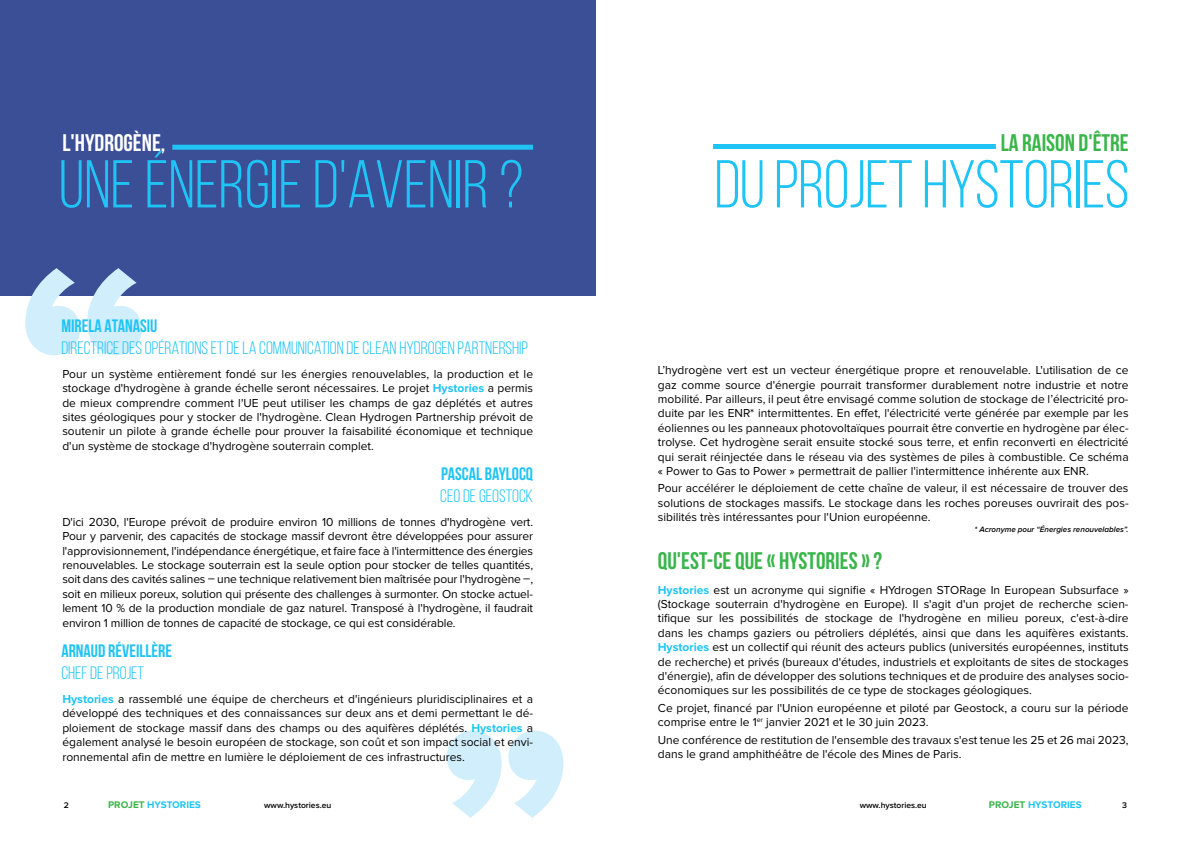
<style>
.page{position:relative;width:1191px;height:842px;background:#fff}
.page>*{position:absolute;margin:0;border:0;box-sizing:border-box;transform-origin:0 0}
.t1{font:900 250px "Proxima Nova";color:#d1eefc}
.t2{font:67.5px "Bebas Neue";letter-spacing:-.01em;color:#20c4f4}
.t3{font:700 24px "Bebas Neue";color:#39b54a}
.t4{font:700 24px "Bebas Neue";color:#fff}
.t5{font:18px "Bebas Neue";color:#20c4f4}
.t6{font:700 18px "Bebas Neue";color:#20c4f4}
.t7{font:12px/14.4px "Proxima Nova";color:#000;text-align:justify}
.t8{font:700 10px "Proxima Nova";color:#20c4f4}
.t9{font:600 8.5px "Proxima Nova";color:#000}
.t10{font:italic 600 8px "Proxima Nova";color:#000}
.s1{font-weight:700;color:#20c4f4}
.s2{color:#39b54a}
</style>
<div class="page">
<div style="left:0;top:0;width:595px;height:295px;background:#3a4f96"></div>
<div style="left:172px;top:145px;width:361px;height:5px;background:#20c4f4"></div>
<div style="left:713px;top:144px;width:283px;height:5px;background:#20c4f4"></div>
<h3 class="t4" style="left:62px;top:129px;width:104px">L'HYDROGÈNE,</h3>
<h2 class="t2" style="left:59px;top:148px;width:466px">UNE ÉNERGIE D'AVENIR ?</h2>
<h3 class="t3" style="left:1000px;top:129px;width:129px">LA RAISON D'ÊTRE</h3>
<h2 class="t2" style="left:714px;top:148px;width:417px">DU PROJET HYSTORIES</h2>
<h1 class="t1" style="left:19px;top:208px;width:134px">“</h1>
<h3 class="t6" style="left:61px;top:316px;width:97px">MIRELA ATANASIU</h3>
<h3 class="t5" style="left:61px;top:338px;width:468px">DIRECTRICE DES OPÉRATIONS ET DE LA COMMUNICATION DE CLEAN HYDROGEN PARTNERSHIP</h3>
<p class="t7" style="left:62px;top:367px;width:472px">Pour un système entièrement fondé sur les énergies renouvelables, la production et le stockage d'hydrogène à grande échelle seront nécessaires. Le projet <span class="s1">Hystories</span> a permis de mieux comprendre comment l'UE peut utiliser les champs de gaz déplétés et autres sites géologiques pour y stocker de l'hydrogène. Clean Hydrogen Partnership prévoit de soutenir un pilote à grande échelle pour prouver la faisabilité économique et technique d'un système de stockage d'hydrogène souterrain complet.</p>
<p class="t7" style="left:658px;top:363px;width:472px">L’hydrogène vert est un vecteur énergétique propre et renouvelable. L'utilisation de ce gaz comme source d'énergie pourrait transformer durablement notre industrie et notre mobilité. Par ailleurs, il peut être envisagé comme solution de stockage de l’électricité pro&shy;duite par les ENR* intermittentes. En effet, l'électricité verte générée par exemple par les éoliennes ou les panneaux photovoltaïques pourrait être convertie en hydrogène par élec&shy;trolyse. Cet hydrogène serait ensuite stocké sous terre, et enfin reconverti en électricité qui serait réinjectée dans le réseau via des systèmes de piles à combustible. Ce schéma « Power to Gas to Power » permettrait de pallier l'intermittence inhérente aux ENR.</p>
<p class="t7" style="left:658px;top:482px;width:472px">Pour accélérer le déploiement de cette chaîne de valeur, il est nécessaire de trouver des solutions de stockages massifs. Le stockage dans les roches poreuses ouvrirait des pos&shy;sibilités très intéressantes pour l'Union européenne.</p>
<h3 class="t6" style="left:441px;top:464px;width:94px">PASCAL BAYLOCQ</h3>
<h3 class="t5" style="left:440px;top:486px;width:94px">CEO DE GEOSTOCK</h3>
<p class="t7" style="left:62px;top:515px;width:472px">D'ici 2030, l'Europe prévoit de produire environ 10 millions de tonnes d'hydrogène vert.<br>Pour y parvenir, des capacités de stockage massif devront être développées pour assurer l'approvisionnement, l'indépendance énergétique, et faire face à l'intermittence des énergies renouvelables. Le stockage souterrain est la seule option pour stocker de telles quantités, soit dans des cavités salines – une technique relativement bien maîtrisée pour l'hydrogène –, soit en milieux poreux, solution qui présente des challenges à surmonter. On stocke actuel&shy;lement 10 % de la production mondiale de gaz naturel. Transposé à l'hydrogène, il faudrait environ 1 million de tonnes de capacité de stockage, ce qui est considérable.</p>
<p class="t10" style="left:974px;top:525px;width:156px">* Acronyme pour “Énergies renouvelables”.</p>
<h3 class="t3" style="left:658px;top:548px;width:226px">QU'EST-CE QUE « HYSTORIES » ?</h3>
<p class="t7" style="left:658px;top:583px;width:472px"><span class="s1">Hystories</span> est un acronyme qui signifie « HYdrogen STORage In European Subsurface » (Stockage souterrain d'hydrogène en Europe). Il s'agit d'un projet de recherche scien&shy;tifique sur les possibilités de stockage de l'hydrogène en milieu poreux, c'est-à-dire dans les champs gaziers ou pétroliers déplétés, ainsi que dans les aquifères existants.<br><span class="s1">Hystories</span> est un collectif qui réunit des acteurs publics (universités européennes, instituts de recherche) et privés (bureaux d'études, industriels et exploitants de sites de stockages d'énergie), afin de développer des solutions techniques et de produire des analyses socio&shy;économiques sur les possibilités de ce type de stockages géologiques.</p>
<p class="t7" style="left:658px;top:701px;width:472px">Ce projet, financé par l'Union européenne et piloté par Geostock, a couru sur la période comprise entre le 1<sup>er</sup> janvier 2021 et le 30 juin 2023.</p>
<p class="t7" style="left:658px;top:733px;width:472px">Une conférence de restitution de l'ensemble des travaux s'est tenue les 25 et 26 mai 2023, dans le grand amphithéâtre de l'école des Mines de Paris.</p>
<h3 class="t6" style="left:61px;top:641px;width:112px">ARNAUD RÉVEILLÈRE</h3>
<h3 class="t5" style="left:61px;top:663px;width:84px">CHEF DE PROJET</h3>
<p class="t7" style="left:62px;top:692px;width:472px"><span class="s1">Hystories</span> a rassemblé une équipe de chercheurs et d'ingénieurs pluridisciplinaires et a développé des techniques et des connaissances sur deux ans et demi permettant le dé&shy;ploiement de stockage massif dans des champs ou des aquifères déplétés. <span class="s1">Hystories</span> a également analysé le besoin européen de stockage, son coût et son impact social et envi&shy;ronnemental afin de mettre en lumière le déploiement de ces infrastructures.</p>
<h1 class="t1" style="left:438px;top:670px;width:133px">”</h1>
<p class="t9" style="left:64px;top:800px;width:7px">2</p>
<p class="t9" style="left:264px;top:800px;width:69px">www.hystories.eu</p>
<p class="t9" style="left:859px;top:800px;width:69px">www.hystories.eu</p>
<p class="t8" style="left:988px;top:799px;width:94px"><span class="s2">PROJET</span> HYSTORIES</p>
<p class="t9" style="left:1122px;top:800px;width:6px">3</p>
<p class="t8" style="left:108px;top:799px;width:94px"><span class="s2">PROJET</span> HYSTORIES</p>
</div>
